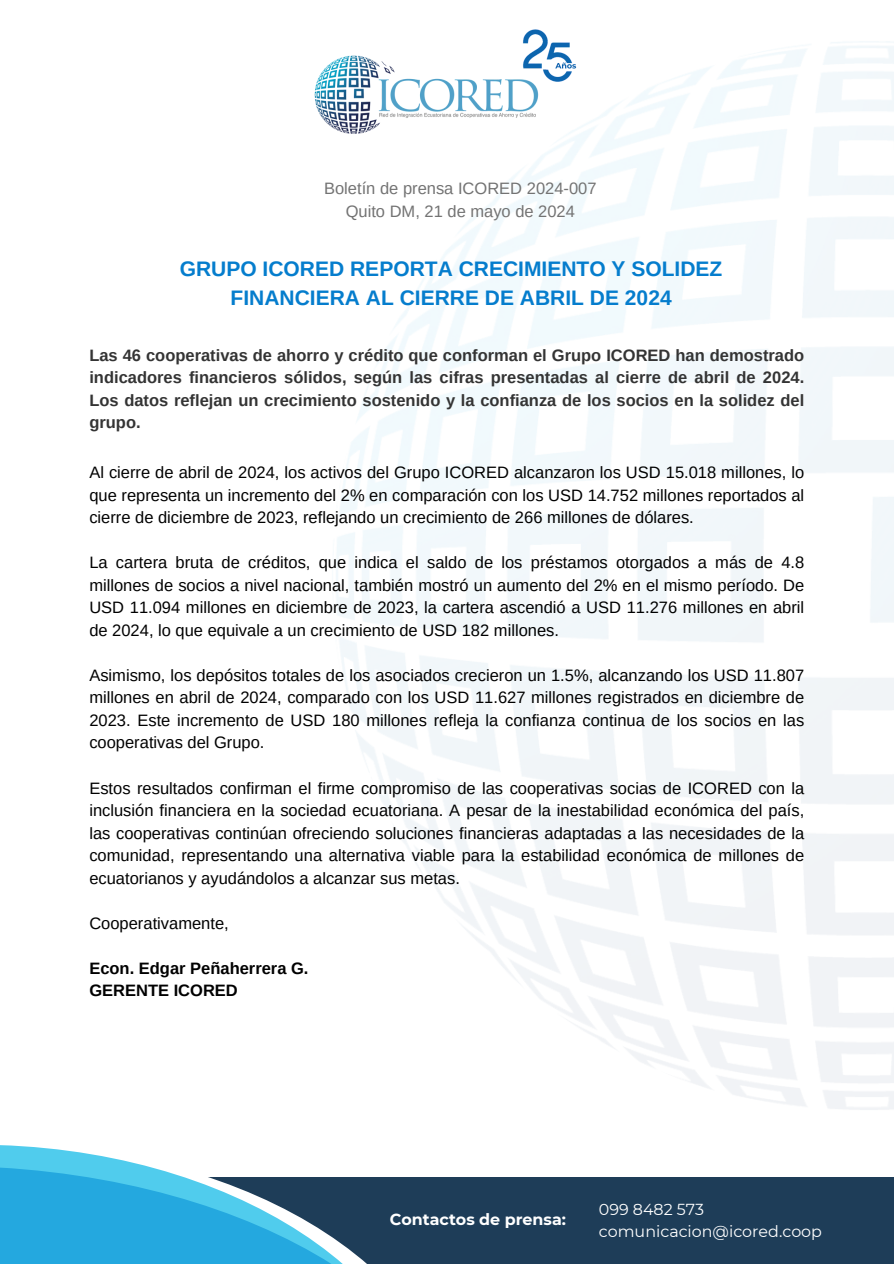
<style>
.page{position:relative;width:894px;height:1264px;background:#fff}
.page>*{position:absolute;margin:0;border:0;box-sizing:border-box;transform-origin:0 0}
.t1{font:700 21px/29.2px "Arimo";color:#057dcd;text-align:center}
.t2{font:16.5px/22.5px "Arimo";color:#000;text-align:justify}
.t3{font:700 16.5px/22.5px "Arimo";color:#343434;text-align:justify}
.t4{font:16.5px "Arimo";color:#737373}
.t5{font:700 16.5px/22.5px "Arimo";color:#000}
.t6{font:15.9px "Montserrat";color:#fff}
.t7{font:700 15.9px "Montserrat";color:#fff}
</style>
<div class="page">
<div style="left:151px;top:1177px;width:742px;height:86px;background:#1e3d58"></div>
<svg style="left:0;top:1145px;width:142px;height:20px;fill:#50cced"></svg>
<svg style="left:0;top:1165px;width:366px;height:98px;fill:#24a8df"></svg>
<img style="left:314px;top:55px;width:225px;height:79px">
<img style="left:518px;top:29px;width:59px;height:55px">
<p class="t4" style="left:324px;top:179px;width:274px">Boletín de prensa ICORED 2024-007</p>
<p class="t4" style="left:345px;top:202px;width:231px">Quito DM, 21 de mayo de 2024</p>
<p class="t1" style="left:180px;top:254px;width:544px">GRUPO ICORED REPORTA CRECIMIENTO Y SOLIDEZ<br>FINANCIERA AL CIERRE DE ABRIL DE 2024</p>
<p class="t3" style="left:89px;top:343px;width:716px">Las 46 cooperativas de ahorro y crédito que conforman el Grupo ICORED han demostrado indicadores financieros sólidos, según las cifras presentadas al cierre de abril de 2024.<br>Los datos reflejan un crecimiento sostenido y la confianza de los socios en la solidez del grupo.</p>
<p class="t2" style="left:89px;top:461px;width:716px">Al cierre de abril de 2024, los activos del Grupo ICORED alcanzaron los USD 15.018 millones, lo que representa un incremento del 2% en comparación con los USD 14.752 millones reportados al cierre de diciembre de 2023, reflejando un crecimiento de 266 millones de dólares.</p>
<p class="t2" style="left:89px;top:551px;width:716px">La cartera bruta de créditos, que indica el saldo de los préstamos otorgados a más de 4.8 millones de socios a nivel nacional, también mostró un aumento del 2% en el mismo período. De USD 11.094 millones en diciembre de 2023, la cartera ascendió a USD 11.276 millones en abril de 2024, lo que equivale a un crecimiento de USD 182 millones.</p>
<p class="t2" style="left:89px;top:664px;width:716px">Asimismo, los depósitos totales de los asociados crecieron un 1.5%, alcanzando los USD 11.807 millones en abril de 2024, comparado con los USD 11.627 millones registrados en diciembre de 2023. Este incremento de USD 180 millones refleja la confianza continua de los socios en las cooperativas del Grupo.</p>
<p class="t2" style="left:89px;top:776px;width:716px">Estos resultados confirman el firme compromiso de las cooperativas socias de ICORED con la inclusión financiera en la sociedad ecuatoriana. A pesar de la inestabilidad económica del país, las cooperativas continúan ofreciendo soluciones financieras adaptadas a las necesidades de la comunidad, representando una alternativa viable para la estabilidad económica de millones de ecuatorianos y ayudándolos a alcanzar sus metas.</p>
<h1 class="t2" style="left:89px;top:911px;width:141px">Cooperativamente,</h1>
<h2 class="t5" style="left:89px;top:956px;width:220px">Econ. Edgar Peñaherrera G.<br>GERENTE ICORED</h2>
<p class="t7" style="left:390px;top:1209px;width:177px">Contactos de prensa:</p>
<p class="t6" style="left:598px;top:1199px;width:107px">099 8482 573</p>
<h2 class="t6" style="left:598px;top:1221px;width:224px">comunicacion@icored.coop</h2>
</div>
